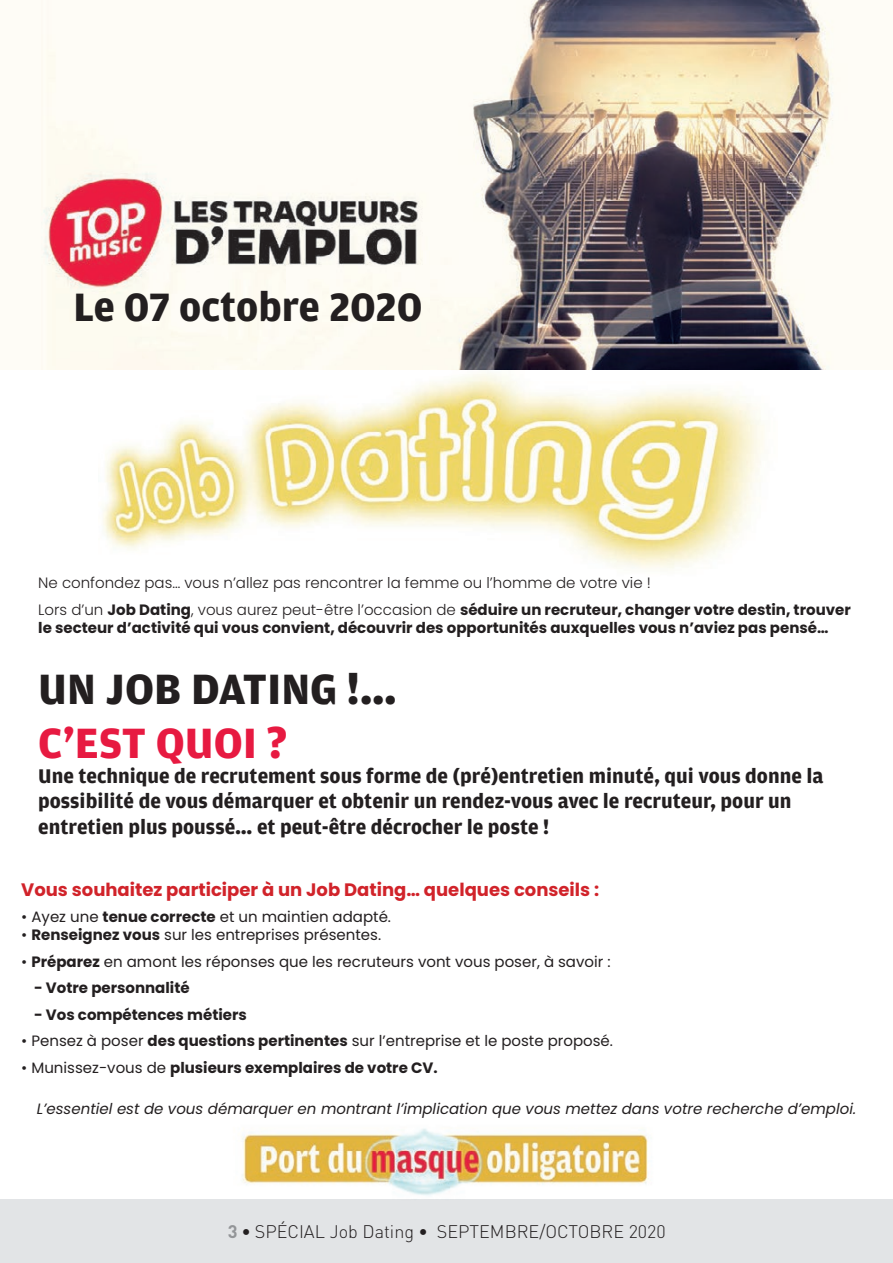
<style>
.page{position:relative;width:893px;height:1263px;background:#fff}
.page>*{position:absolute;margin:0;border:0;box-sizing:border-box;transform-origin:0 0}
.t1{font:700 45px "Amplitude";color:#231f20}
.t2{font:700 45px "Amplitude";color:#e71a41}
.t3{font:700 42px "Amplitude";color:#231f20}
.t4{font:700 21px/25.2px "Amplitude";color:#231f20}
.t5{font:700 18px "Poppins";color:#d1232a}
.t6{font:300 18px "DINOT";color:#231f20}
.t7{font:15px "Poppins";color:#231f20}
.t8{font:700 15px "Poppins";color:#231f20}
.t9{font:300 15px/26.5px "Poppins";color:#231f20}
.t10{font:italic 15px "Poppins";color:#231f20}
.s1{font-weight:700}
.s2{font-weight:400}
.s3{font-weight:700;color:#939598}
</style>
<div class="page">
<img style="left:41px;top:0;width:800px;height:369px">
<img style="left:99px;top:369px;width:678px;height:200px">
<div style="left:0;top:1199px;width:893px;height:64px;background:#e2e4e6"></div>
<img style="left:241px;top:1128px;width:407px;height:68px">
<h2 class="t3" style="left:74px;top:284px;width:350px">Le 07 octobre 2020</h2>
<p class="t9" style="left:38px;top:570px;width:814px">Ne confondez pas… vous n’allez pas rencontrer la femme ou l’homme de votre vie !<br>Lors d’un <span class="s1">Job Dating</span>, vous aurez peut-être l’occasion de <span class="s1">séduire un recruteur, changer votre destin, trouver</span></p>
<p class="t8" style="left:38px;top:619px;width:792px">le secteur d’activité qui vous convient, découvrir des opportunités auxquelles vous n’aviez pas pensé…</p>
<h1 class="t1" style="left:38px;top:664px;width:360px">UN JOB DATING !…</h1>
<h1 class="t2" style="left:38px;top:718px;width:251px">C’EST QUOI ?</h1>
<h3 class="t4" style="left:38px;top:764px;width:787px">Une technique de recrutement sous forme de (pré)entretien minuté, qui vous donne la possibilité de vous démarquer et obtenir un rendez-vous avec le recruteur, pour un entretien plus poussé… et peut-être décrocher le poste !</h3>
<p class="t5" style="left:21px;top:879px;width:579px">Vous souhaitez participer à un Job Dating… quelques conseils :</p>
<p class="t7" style="left:21px;top:908px;width:371px">• Ayez une <span class="s1">tenue correcte</span> et un maintien adapté.</p>
<p class="t7" style="left:21px;top:926px;width:361px">• <span class="s1">Renseignez vous</span> sur les entreprises présentes.</p>
<p class="t7" style="left:21px;top:953px;width:591px">• <span class="s1">Préparez</span> en amont les réponses que les recruteurs vont vous poser, à savoir :</p>
<p class="t8" style="left:34px;top:979px;width:157px">- Votre personnalité</p>
<p class="t8" style="left:34px;top:1006px;width:214px">- Vos compétences métiers</p>
<p class="t7" style="left:21px;top:1032px;width:593px">• Pensez à poser <span class="s1">des questions pertinentes</span> sur l’entreprise et le poste proposé.</p>
<p class="t8" style="left:21px;top:1059px;width:418px"><span class="s2">• Munissez-vous de</span> plusieurs exemplaires de votre CV.</p>
<p class="t10" style="left:37px;top:1100px;width:821px">L’essentiel est de vous démarquer en montrant l’implication que vous mettez dans votre recherche d’emploi.</p>
<p class="t6" style="left:228px;top:1220px;width:439px"><span class="s3">3</span> <span class="s1">•</span> SPÉCIAL Job Dating <span class="s1">•</span> SEPTEMBRE/OCTOBRE 2020</p>
</div>
